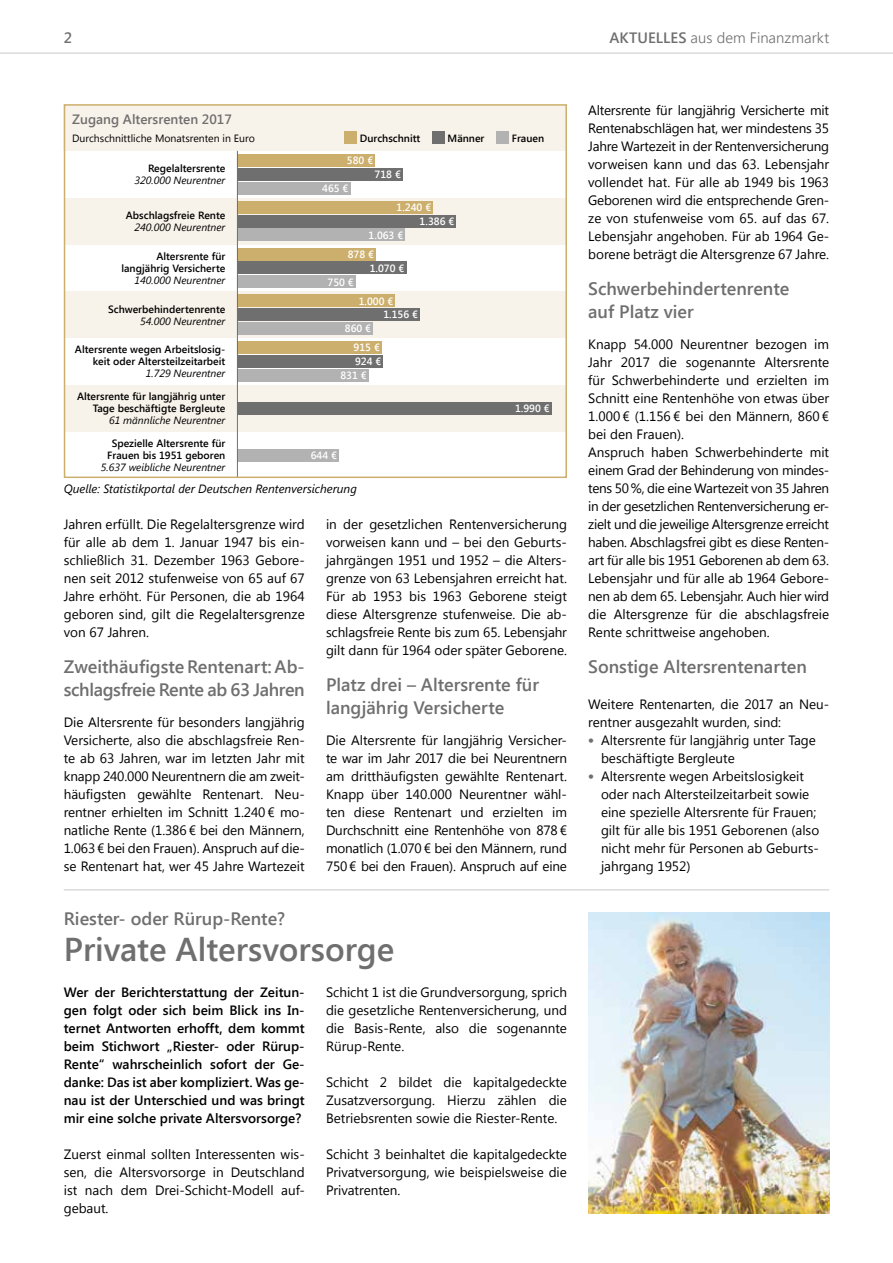
<style>
.page{position:relative;width:893px;height:1263px;background:#fff}
.page>*{position:absolute;margin:0;border:0;box-sizing:border-box;transform-origin:0 0}
.t1{font:600 33px "Segoe UI";color:#706f6f}
.t2{font:600 18px/22.5px "Segoe UI";color:#706f6f}
.t3{font:600 18px/22.5px "Segoe UI";letter-spacing:-.02em;color:#706f6f}
.t4{font:300 15px "Segoe UI";letter-spacing:.005em;color:#706f6f}
.t5{font:600 15px "Segoe UI";color:#706f6f}
.t6{font:13.5px/18px "Segoe UI";color:#000;text-align:justify}
.t7{font:600 13.5px/18px "Segoe UI";color:#000}
.t8{font:600 13.5px "Segoe UI";color:#706f6f}
.t9{font:italic 12px "Segoe UI";color:#000}
.t10{font:600 10.5px/12px "Segoe UI";color:#000;text-align:right}
.t11{font:italic 10.5px "Segoe UI";color:#000}
.t12{font:600 10.5px "Segoe UI";color:#fff}
.t13{font:10.5px "Segoe UI";color:#000}
.s1{font-weight:600}
.s2{font-family:"Univers";font-weight:300;font-size:12px;color:#706f6f}
</style>
<div class="page">
<hr style="left:0;top:52px;width:893px;height:2px;background:#dadada">
<hr style="left:64px;top:889px;width:765px;height:1px;background:#dadada">
<div style="left:64px;top:104px;width:503px;height:47px;background:#f8f3ea"></div>
<div style="left:64px;top:198px;width:501px;height:46px;background:#f8f3ea"></div>
<div style="left:64px;top:291px;width:501px;height:47px;background:#f8f3ea"></div>
<div style="left:64px;top:385px;width:501px;height:47px;background:#f8f3ea"></div>
<div style="left:237px;top:154px;width:138px;height:13px;background:#ccaf6c"></div>
<div style="left:237px;top:168px;width:166px;height:13px;background:#706f6f"></div>
<div style="left:237px;top:182px;width:113px;height:13px;background:#b3b2b2"></div>
<div style="left:237px;top:201px;width:196px;height:13px;background:#ccaf6c"></div>
<div style="left:237px;top:215px;width:219px;height:12px;background:#706f6f"></div>
<div style="left:237px;top:229px;width:168px;height:12px;background:#b3b2b2"></div>
<div style="left:237px;top:248px;width:139px;height:12px;background:#ccaf6c"></div>
<div style="left:237px;top:261px;width:169px;height:13px;background:#706f6f"></div>
<div style="left:237px;top:275px;width:119px;height:13px;background:#b3b2b2"></div>
<div style="left:237px;top:294px;width:158px;height:13px;background:#ccaf6c"></div>
<div style="left:237px;top:308px;width:183px;height:13px;background:#706f6f"></div>
<div style="left:237px;top:322px;width:136px;height:13px;background:#b3b2b2"></div>
<div style="left:237px;top:449px;width:102px;height:12px;background:#b3b2b2"></div>
<div style="left:237px;top:341px;width:145px;height:13px;background:#ccaf6c"></div>
<div style="left:237px;top:355px;width:146px;height:13px;background:#706f6f"></div>
<div style="left:237px;top:369px;width:132px;height:13px;background:#b3b2b2"></div>
<div style="left:237px;top:402px;width:315px;height:13px;background:#706f6f"></div>
<hr style="left:237px;top:151px;width:1px;height:326px;background:#706f6f">
<div style="left:344px;top:131px;width:13px;height:13px;background:#ccaf6c"></div>
<div style="left:432px;top:131px;width:13px;height:13px;background:#706f6f"></div>
<div style="left:496px;top:131px;width:13px;height:13px;background:#b3b2b2"></div>
<img style="left:588px;top:912px;width:241px;height:301px">
<div style="left:64px;top:104px;width:503px;height:374px;border:2px solid #ccaf6c"></div>
<p class="t5" style="left:64px;top:27px;width:10px">2</p>
<p class="t4" style="left:609px;top:27px;width:221px"><span class="s1">AKTUELLES</span> aus dem Finanzmarkt</p>
<p class="t8" style="left:72px;top:110px;width:161px">Zugang Altersrenten 2017</p>
<p class="t13" style="left:72px;top:131px;width:184px">Durchschnittliche Monatsrenten in Euro</p>
<p class="t10" style="left:148px;top:162px;width:79px">Regelaltersrente</p>
<p class="t11" style="left:134px;top:173px;width:92px">320.000 Neurentner</p>
<p class="t10" style="left:126px;top:209px;width:101px">Abschlagsfreie Rente</p>
<p class="t11" style="left:134px;top:220px;width:92px">240.000 Neurentner</p>
<p class="t10" style="left:121px;top:249px;width:106px">Altersrente für langjährig Versicherte</p>
<p class="t11" style="left:134px;top:273px;width:92px">140.000 Neurentner</p>
<p class="t10" style="left:108px;top:302px;width:119px">Schwerbehindertenrente</p>
<p class="t11" style="left:140px;top:313px;width:87px">54.000 Neurentner</p>
<p class="t10" style="left:75px;top:343px;width:152px">Altersrente wegen Arbeitslosig&shy;keit oder Altersteilzeitarbeit</p>
<p class="t11" style="left:146px;top:366px;width:81px">1.729 Neurentner</p>
<p class="t10" style="left:77px;top:390px;width:150px">Altersrente für langjährig unter<br>Tage beschäftigte Bergleute</p>
<p class="t11" style="left:109px;top:413px;width:118px">61 männliche Neurentner</p>
<p class="t10" style="left:107px;top:437px;width:120px;text-align:center">Spezielle Altersrente für<br>Frauen bis 1951 geboren</p>
<p class="t11" style="left:101px;top:460px;width:126px">5.637 weibliche Neurentner</p>
<p class="t10" style="left:360px;top:132px;width:62px">Durchschnitt</p>
<p class="t10" style="left:448px;top:132px;width:38px">Männer</p>
<p class="t10" style="left:512px;top:132px;width:34px">Frauen</p>
<p class="t12" style="left:347px;top:153px;width:28px">580 €</p>
<p class="t12" style="left:322px;top:181px;width:28px">465 €</p>
<p class="t12" style="left:375px;top:167px;width:28px">718 €</p>
<p class="t12" style="left:397px;top:200px;width:36px">1.240 €</p>
<p class="t12" style="left:420px;top:214px;width:36px">1.386 €</p>
<p class="t12" style="left:369px;top:228px;width:36px">1.063 €</p>
<p class="t12" style="left:348px;top:247px;width:28px">878 €</p>
<p class="t12" style="left:370px;top:261px;width:36px">1.070 €</p>
<p class="t12" style="left:328px;top:274px;width:28px">750 €</p>
<p class="t12" style="left:359px;top:293px;width:36px">1.000 €</p>
<p class="t12" style="left:383px;top:307px;width:36px">1.156 €</p>
<p class="t12" style="left:345px;top:321px;width:28px">860 €</p>
<p class="t12" style="left:354px;top:340px;width:28px">915 €</p>
<p class="t12" style="left:355px;top:354px;width:28px">924 €</p>
<p class="t12" style="left:340px;top:368px;width:28px">831 €</p>
<p class="t12" style="left:311px;top:448px;width:28px">644 €</p>
<p class="t12" style="left:515px;top:401px;width:36px">1.990 €</p>
<p class="t9" style="left:64px;top:481px;width:295px">Quelle: Statistikportal der Deutschen Rentenversicherung</p>
<p class="t6" style="left:64px;top:515px;width:242px">Jahren erfüllt. Die Regelaltersgrenze wird für alle ab dem 1. Januar 1947 bis ein&shy;schließlich 31. Dezember 1963 Gebore&shy;nen seit 2012 stufenweise von 65 auf 67<br>Jahre erhöht. Für Personen, die ab 1964 geboren sind, gilt die Regelaltersgrenze von 67 Jahren.</p>
<h2 class="t3" style="left:64px;top:655px;width:242px">Zweithäufigste Rentenart: Ab&shy;schlagsfreie Rente ab 63 Jahren</h2>
<p class="t6" style="left:64px;top:713px;width:242px">Die Altersrente für besonders langjährig Versicherte, also die abschlagsfreie Ren&shy;te ab 63 Jahren, war im letzten Jahr mit knapp 240.000 Neurentnern die am zweit&shy;häufigsten gewählte Rentenart. Neu&shy;rentner erhielten im Schnitt 1.240 € mo&shy;natliche Rente (1.386 € bei den Männern, 1.063 € bei den Frauen). Anspruch auf die&shy;se Rentenart hat, wer 45 Jahre Wartezeit</p>
<p class="t6" style="left:326px;top:515px;width:242px">in der gesetzlichen Rentenversicherung vorweisen kann und – bei den Geburts&shy;jahrgängen 1951 und 1952 – die Alters&shy;grenze von 63 Lebensjahren erreicht hat.<br>Für ab 1953 bis 1963 Geborene steigt diese Altersgrenze stufenweise. Die ab&shy;schlagsfreie Rente bis zum 65. Lebensjahr gilt dann für 1964 oder später Geborene.</p>
<h2 class="t2" style="left:326px;top:673px;width:215px">Platz drei – Altersrente für langjährig Versicherte</h2>
<p class="t6" style="left:326px;top:731px;width:242px">Die Altersrente für langjährig Versicher&shy;te war im Jahr 2017 die bei Neurentnern am dritthäufigsten gewählte Rentenart.<br>Knapp über 140.000 Neurentner wähl&shy;ten diese Rentenart und erzielten im Durchschnitt eine Rentenhöhe von 878 € monatlich (1.070 € bei den Männern, rund 750 € bei den Frauen). Anspruch auf eine</p>
<h2 class="t2" style="left:64px;top:907px;width:223px">Riester- oder Rürup-Rente?</h2>
<h1 class="t1" style="left:64px;top:926px;width:332px">Private Altersvorsorge</h1>
<p class="t7" style="left:64px;top:983px;width:242px">Wer der Berichterstattung der Zeitun&shy;gen folgt oder sich beim Blick ins In&shy;ternet Antworten erhofft, dem kommt beim Stichwort „Riester- oder Rürup-Rente“ wahrscheinlich sofort der Ge&shy;danke: Das ist aber kompliziert. Was ge&shy;nau ist der Unterschied und was bringt mir eine solche private Altersvorsorge?</p>
<p class="t6" style="left:64px;top:1145px;width:242px;text-align:left">Zuerst einmal sollten Interessenten wis&shy;sen, die Altersvorsorge in Deutschland ist nach dem Drei-Schicht-Modell auf&shy;gebaut.</p>
<p class="t6" style="left:326px;top:983px;width:242px">Schicht 1 ist die Grundversorgung, sprich die gesetzliche Rentenversicherung, und die Basis-Rente, also die sogenannte Rürup-Rente.</p>
<p class="t6" style="left:326px;top:1073px;width:242px">Schicht 2 bildet die kapitalgedeckte Zusatzversorgung. Hierzu zählen die Betriebsrenten sowie die Riester-Rente.</p>
<p class="t6" style="left:326px;top:1145px;width:242px">Schicht 3 beinhaltet die kapitalgedeckte Privatversorgung, wie beispielsweise die Privatrenten.</p>
<p class="t6" style="left:588px;top:101px;width:242px">Altersrente für langjährig Versicherte mit Rentenabschlägen hat, wer mindestens 35<br>Jahre Wartezeit in der Rentenversicherung vorweisen kann und das 63. Lebensjahr vollendet hat. Für alle ab 1949 bis 1963<br>Geborenen wird die entsprechende Gren&shy;ze von stufenweise vom 65. auf das 67.<br>Lebensjahr angehoben. Für ab 1964 Ge&shy;borene beträgt die Altersgrenze 67 Jahre.</p>
<h2 class="t2" style="left:588px;top:277px;width:203px">Schwerbehindertenrente auf Platz vier</h2>
<p class="t6" style="left:588px;top:335px;width:242px;text-align:left">Knapp 54.000 Neurentner bezogen im Jahr 2017 die sogenannte Altersrente für Schwerbehinderte und erzielten im Schnitt eine Rentenhöhe von etwas über 1.000 € (1.156 € bei den Männern, 860 € bei den Frauen).<br>Anspruch haben Schwerbehinderte mit einem Grad der Behinderung von mindes&shy;tens 50%, die eine Wartezeit von 35 Jahren in der gesetzlichen Rentenversicherung er&shy;zielt und die jeweilige Altersgrenze erreicht haben. Abschlagsfrei gibt es diese Renten&shy;art für alle bis 1951 Geborenen ab dem 63.<br>Lebensjahr und für alle ab 1964 Gebore&shy;nen ab dem 65. Lebensjahr. Auch hier wird die Altersgrenze für die abschlagsfreie Rente schrittweise angehoben.</p>
<h2 class="t2" style="left:588px;top:655px;width:220px">Sonstige Altersrentenarten</h2>
<p class="t6" style="left:588px;top:695px;width:242px">Weitere Rentenarten, die 2017 an Neu&shy;rentner ausgezahlt wurden, sind:</p>
<p class="t6" style="left:601px;top:731px;width:216px;text-indent:-13px"><span class="s2">•</span> Altersrente für langjährig unter Tage beschäftigte Bergleute</p>
<p class="t6" style="left:601px;top:767px;width:220px;text-align:left;text-indent:-13px"><span class="s2">•</span> Altersrente wegen Arbeitslosigkeit oder nach Altersteilzeitarbeit sowie eine spezielle Altersrente für Frauen; gilt für alle bis 1951 Geborenen (also nicht mehr für Personen ab Geburts&shy;jahrgang 1952)</p>
</div>
